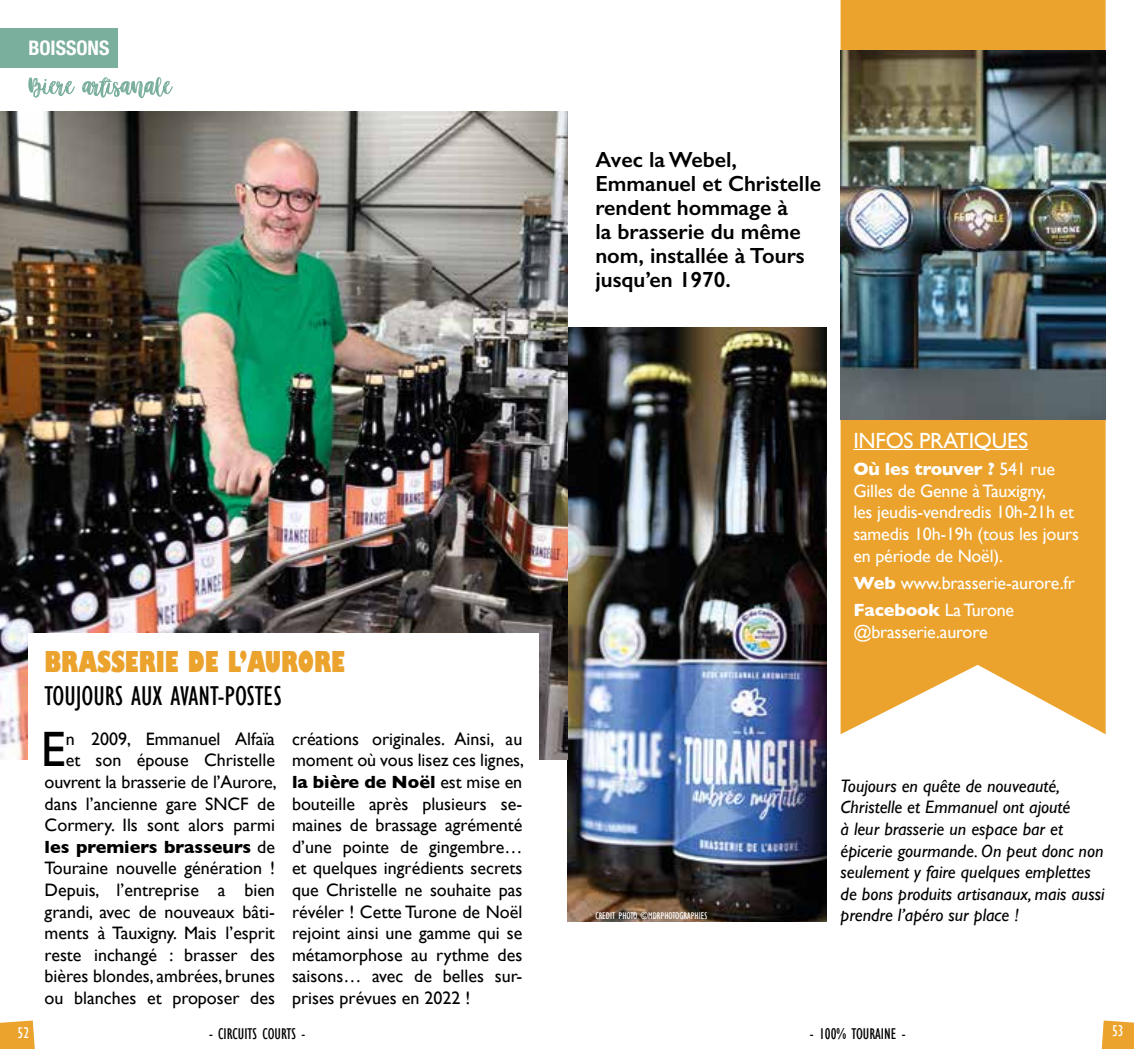
<style>
.page{position:relative;width:1134px;height:1049px;background:#fff}
.page>*{position:absolute;margin:0;border:0;box-sizing:border-box;transform-origin:0 0}
.t1{font:49.6px "Gill Sans";color:#000}
.t2{font:condensed 28px "Gill Sans";color:#000}
.t3{font:800 condensed 28px "Gill Sans";color:#eba32d}
.t4{font:600 22px/24px "Gill Sans";color:#000}
.t5{font:22px "Gill Sans";letter-spacing:-.01em;color:#fff}
.t6{font:700 condensed 20px "Helvetica Neue";color:#fff}
.t7{font:18px/21.6px "Gill Sans";color:#000;text-align:right}
.t8{font:italic 18px/21.6px "Gill Sans";color:#000}
.t9{font:18px/21.6px "Gill Sans";letter-spacing:-.01em;color:#fff}
.t10{font:condensed 16px "Gill Sans";color:#000}
.t11{font:condensed 16px "Gill Sans";color:#fff}
.t12{font:condensed 10px "Gill Sans";color:#fff}
.s1{font-weight:700}
</style>
<div class="page">
<svg style="left:1101px;top:1020px;width:33px;height:29px"></svg>
<svg style="left:0;top:1020px;width:35px;height:29px"></svg>
<div style="left:0;top:28px;width:118px;height:40px;background:#7aae9d"></div>
<img style="left:567px;top:327px;width:259px;height:594px">
<img style="left:0;top:111px;width:567px;height:649px">
<div style="left:28px;top:633px;width:511px;height:342px;background:#fff"></div>
<svg style="left:840px;top:0;width:266px;height:734px;fill:#eba32d"></svg>
<hr style="left:853px;top:449px;width:175px;height:1px;background:#fff">
<img style="left:840px;top:50px;width:266px;height:370px">
<svg style="left:28px;top:77px;width:145px;height:21px"></svg>
<p class="t6" style="left:28px;top:31px;width:83px">BOISSONS</p>
<h2 class="t3" style="left:45px;top:644px;width:302px">BRASSERIE DE L’AURORE</h2>
<h2 class="t2" style="left:45px;top:680px;width:238px">TOUJOURS AUX AVANT-POSTES</h2>
<p class="t7" style="left:45px;top:728px;width:234px">n 2009, Emmanuel Alfaïa<br>et son épouse Christelle ouvrent la brasserie de l’Aurore, dans l’ancienne gare SNCF de<br>Cormery. Ils sont alors parmi <span class="s1">les premiers brasseurs</span> de<br>Touraine nouvelle génération !<br>Depuis, l’entreprise a bien grandi, avec de nouveaux bâti&shy;ments à Tauxigny. Mais l’esprit reste inchangé : brasser des bières blondes, ambrées, brunes ou blanches et proposer des</p>
<p class="t7" style="left:292px;top:728px;width:234px;text-align:justify">créations originales. Ainsi, au moment où vous lisez ces lignes, <span class="s1">la bière de Noël</span> est mise en bouteille après plusieurs se&shy;maines de brassage agrémenté d’une pointe de gingembre… et quelques ingrédients secrets que Christelle ne souhaite pas révéler ! Cette Turone de Noël rejoint ainsi une gamme qui se métamorphose au rythme des saisons… avec de belles sur&shy;prises prévues en 2022 !</p>
<h1 class="t1" style="left:41px;top:720px;width:26px">E</h1>
<p class="t4" style="left:595px;top:148px;width:227px">Avec la Webel,<br>Emmanuel et Christelle rendent hommage à<br>la brasserie du même nom, installée à Tours jusqu’en 1970.</p>
<p class="t12" style="left:595px;top:910px;width:113px">CREDIT PHOTO ©MDRPHOTOGRAPHIES</p>
<p class="t5" style="left:853px;top:427px;width:176px">INFOS PRATIQUES</p>
<p class="t9" style="left:853px;top:458px;width:227px"><span class="s1">Où les trouver ?</span> 541 rue<br>Gilles de Genne à Tauxigny,<br>les jeudis-vendredis 10h-21h et samedis 10h-19h (tous les jours en période de Noël).</p>
<p class="t9" style="left:853px;top:569px;width:223px;line-height:27.2px"><span class="s1">Web</span> www.brasserie-aurore.fr<br><span class="s1">Facebook</span> La Turone</p>
<p class="t9" style="left:853px;top:621px;width:136px">@brasserie.aurore</p>
<p class="t8" style="left:840px;top:775px;width:265px">Toujours en quête de nouveauté, Christelle et Emmanuel ont ajouté<br>à leur brasserie un espace bar et épicerie gourmande. On peut donc non seulement y faire quelques emplettes de bons produits artisanaux, mais aussi prendre l’apéro sur place !</p>
<p class="t11" style="left:18px;top:1023px;width:13px">52</p>
<p class="t10" style="left:209px;top:1024px;width:98px">- CIRCUITS COURTS -</p>
<p class="t10" style="left:810px;top:1024px;width:97px">- 100% TOURAINE -</p>
<p class="t11" style="left:1112px;top:1021px;width:13px">53</p>
</div>
